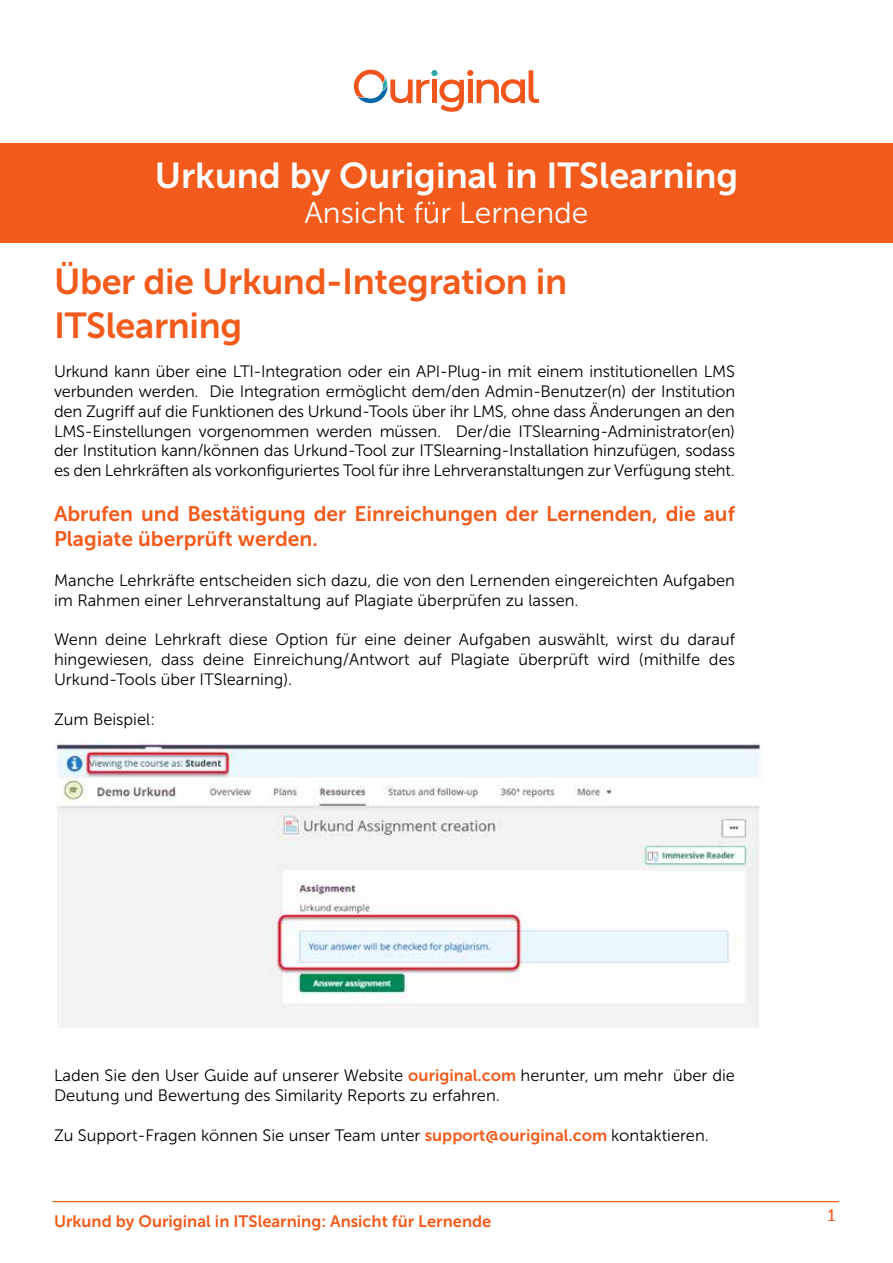
<style>
.page{position:relative;width:893px;height:1263px;background:#fff}
.page>*{position:absolute;margin:0;border:0;box-sizing:border-box;transform-origin:0 0}
.h1_ouriginal{font:36px/43.2px "Museo Sans 700";letter-spacing:-.01em;color:#f35b1c}
.h1_ouriginal_web{font:36px "Museo Sans 700";color:#fff}
.h1_ouriginal_web-2{font:30px "Museo Sans 300";color:#fff}
.h3_original{font:21px/25.2px "Museo Sans 700";color:#f35b1c}
.h5_original_regular{font:16.5px/19.8px "Museo Sans 300";color:#000;text-align:justify}
.h5_original_regular-2{font:16.5px "Museo Sans 700";color:#f35b1c}
.h5_original_regular-3{font:16.5px "Museo Sans 300";color:#f35b1c}
.s1{font-family:"Museo Sans 700";color:#f35b1c}
</style>
<div class="page">
<hr style="left:52px;top:1201px;width:787px;height:1px;background:#f35b1c">
<div style="left:0;top:143px;width:893px;height:99px;background:#f35b1c"></div>
<svg style="left:354px;top:70px;width:185px;height:42px"></svg>
<img style="left:54px;top:743px;width:707px;height:285px">
<p class="h1_ouriginal_web" style="left:155px;top:156px;width:585px">Urkund by Ouriginal in ITSlearning</p>
<p class="h1_ouriginal_web-2" style="left:304px;top:197px;width:286px">Ansicht für Lernende</p>
<p class="h1_ouriginal" style="left:54px;top:260px;width:515px">Über die Urkund-Integration in<br>ITSlearning</p>
<p class="h5_original_regular" style="left:54px;top:362px;width:683px">Urkund kann über eine LTI-Integration oder ein API-Plug-in mit einem institutionellen LMS verbunden werden. Die Integration ermöglicht dem/den Admin-Benutzer(n) der Institution den Zugriff auf die Funktionen des Urkund-Tools über ihr LMS, ohne dass Änderungen an den LMS-Einstellungen vorgenommen werden müssen. Der/die ITSlearning-Administrator(en) der Institution kann/können das Urkund-Tool zur ITSlearning-Installation hinzufügen, sodass es den Lehrkräften als vorkonfiguriertes Tool für ihre Lehrveranstaltungen zur Verfügung steht.</p>
<p class="h3_original" style="left:54px;top:501px;width:682px">Abrufen und Bestätigung der Einreichungen der Lernenden, die auf<br>Plagiate überprüft werden.</p>
<p class="h5_original_regular" style="left:54px;top:571px;width:682px">Manche Lehrkräfte entscheiden sich dazu, die von den Lernenden eingereichten Aufgaben im Rahmen einer Lehrveranstaltung auf Plagiate überprüfen zu lassen.</p>
<p class="h5_original_regular" style="left:54px;top:630px;width:683px">Wenn deine Lehrkraft diese Option für eine deiner Aufgaben auswählt, wirst du darauf hingewiesen, dass deine Einreichung/Antwort auf Plagiate überprüft wird (mithilfe des Urkund-Tools über ITSlearning).</p>
<p class="h5_original_regular" style="left:54px;top:709px;width:103px">Zum Beispiel:</p>
<p class="h5_original_regular" style="left:54px;top:1066px;width:683px">Laden Sie den User Guide auf unserer Website <span class="s1">ouriginal.com</span> herunter, um mehr über die<br>Deutung und Bewertung des Similarity Reports zu erfahren.</p>
<p class="h5_original_regular" style="left:54px;top:1125px;width:656px">Zu Support-Fragen können Sie unser Team unter <span class="s1">support@ouriginal.com</span> kontaktieren.</p>
<p class="h5_original_regular-2" style="left:54px;top:1212px;width:439px">Urkund by Ouriginal in ITSlearning: Ansicht für Lernende</p>
<p class="h5_original_regular-3" style="left:828px;top:1207px;width:9px">1</p>
</div>
